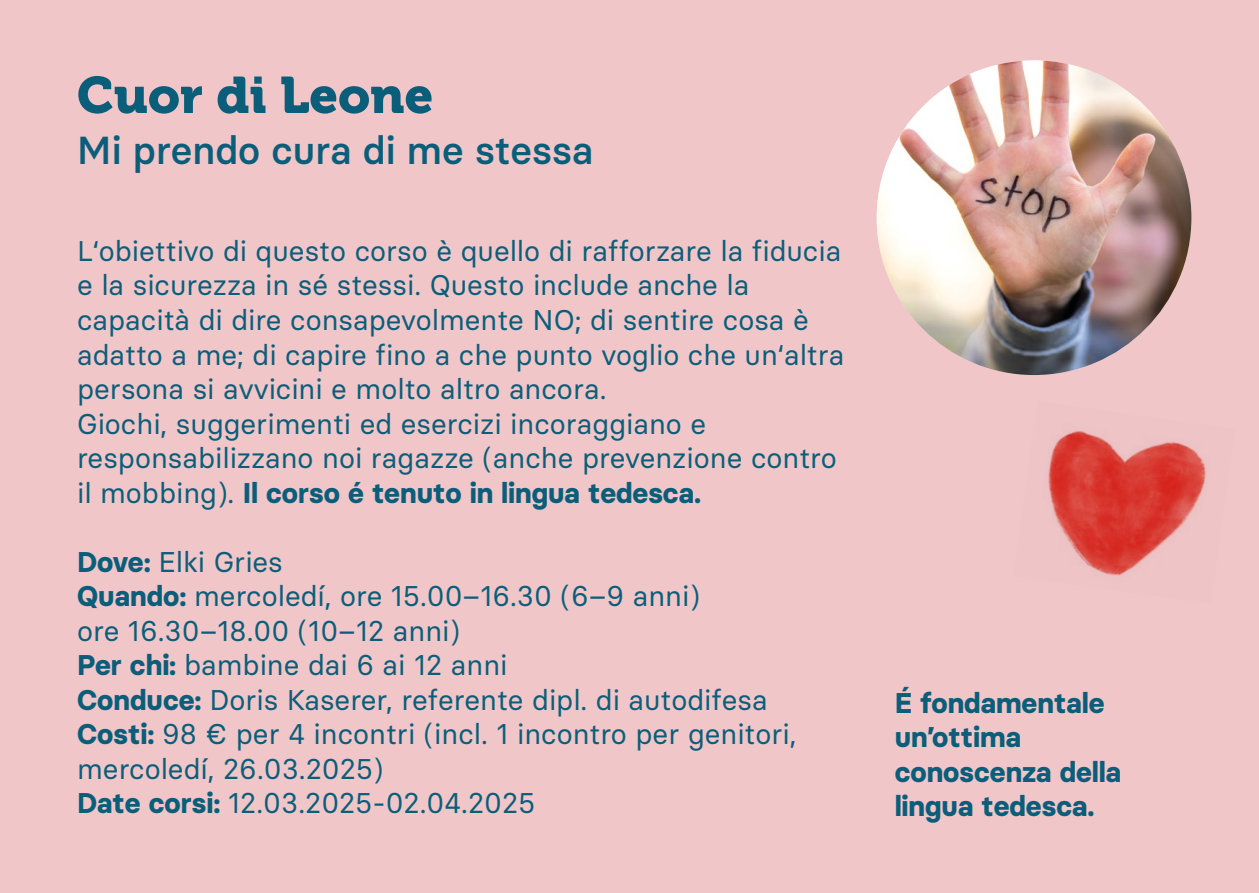
<style>
.page{position:relative;width:1259px;height:893px;background:#f0c6c9}
.page>*{position:absolute;margin:0;border:0;box-sizing:border-box;transform-origin:0 0}
.t1{font:51px "Museo 900";color:#0b5e7a}
.t2{font:500 39px "Basier Circle";color:#0b5e7a}
.t3{font:28.5px/34.5px "Basier Circle";color:#0b5e7a}
.t4{font:700 28.5px/34.5px "Basier Circle";color:#0b5e7a}
.s1{font-weight:700}
</style>
<div class="page">
<img style="left:1048px;top:430px;width:158px;height:146px">
<img style="left:876px;top:60px;width:315px;height:315px;border-radius:157px">
<h1 class="t1" style="left:77px;top:66px;width:358px">Cuor di Leone</h1>
<h2 class="t2" style="left:77px;top:126px;width:518px">Mi prendo cura di me stessa</h2>
<p class="t3" style="left:77px;top:233px;width:769px">L‘obiettivo di questo corso è quello di rafforzare la fiducia e la sicurezza in sé stessi. Questo include anche la capacità di dire consapevolmente NO; di sentire cosa è adatto a me; di capire fino a che punto voglio che un‘altra persona si avvicini e molto altro ancora.<br>Giochi, suggerimenti ed esercizi incoraggiano e responsabilizzano noi ragazze (anche prevenzione contro il mobbing). <span class="s1">Il corso é tenuto in lingua tedesca.</span></p>
<p class="t3" style="left:77px;top:544px;width:721px"><span class="s1">Dove:</span> Elki Gries<br><span class="s1">Quando:</span> mercoledí, ore 15.00–16.30 (6–9 anni)<br>ore 16.30–18.00 (10–12 anni)<br><span class="s1">Per chi:</span> bambine dai 6 ai 12 anni<br><span class="s1">Conduce:</span> Doris Kaserer, referente dipl. di autodifesa <span class="s1">Costi:</span> 98 € per 4 incontri (incl. 1 incontro per genitori, mercoledí, 26.03.2025)<br><span class="s1">Date corsi:</span> 12.03.2025-02.04.2025</p>
<p class="t4" style="left:894px;top:685px;width:228px">É fondamentale un’ottima conoscenza della lingua tedesca.</p>
</div>
